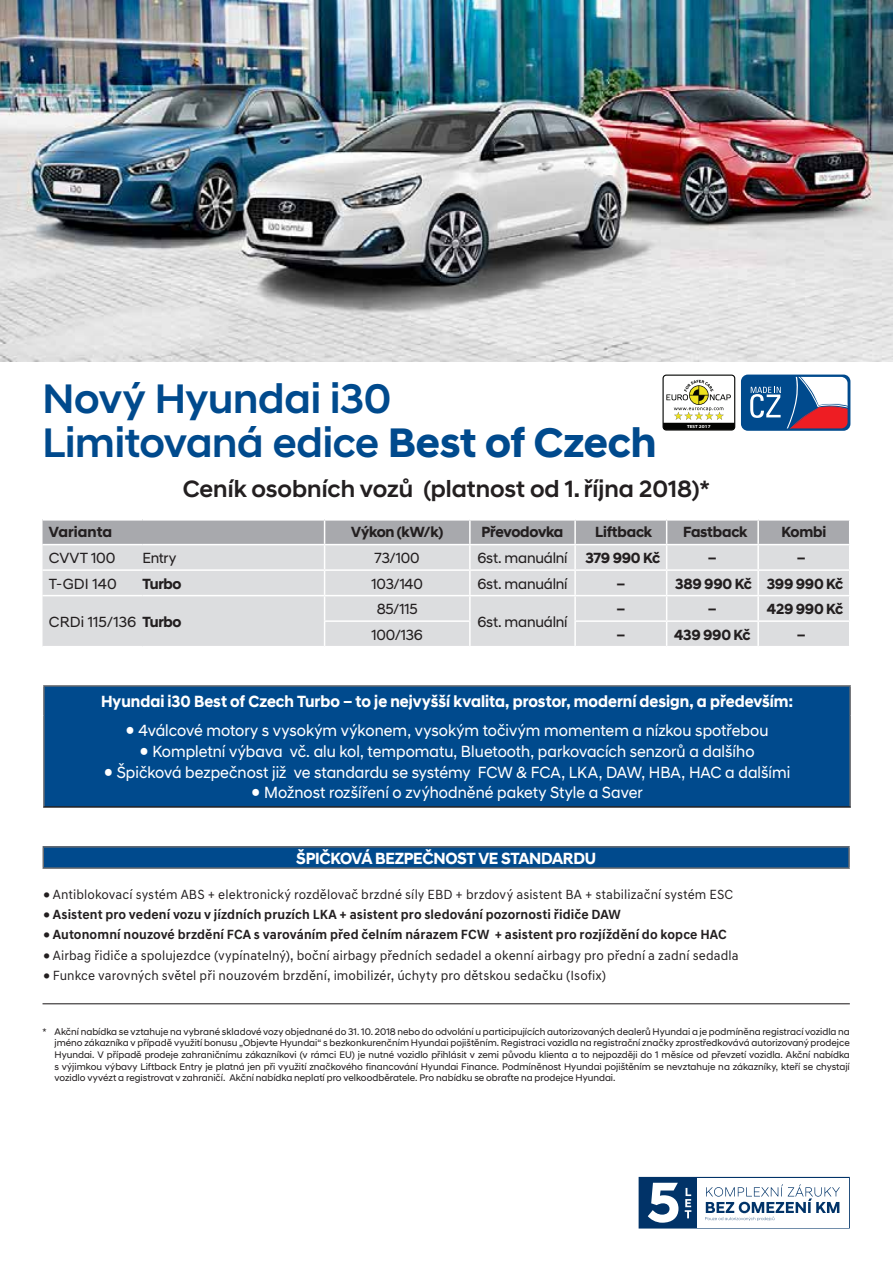
<style>
.page{position:relative;width:893px;height:1263px;background:#fff}
.page>*{position:absolute;margin:0;border:0;box-sizing:border-box;transform-origin:0 0}
.t1{font:500 42px/43.5px "Hyundai Sans Head";letter-spacing:-.005em;color:#004a8d}
.t2{font:500 24px "Hyundai Sans Head";color:#231f20}
.t3{font:16.5px "Hyundai Sans Head";letter-spacing:.005em;color:#fff;scale:.94 1}
.t4{font:700 16.5px "Hyundai Sans Head";color:#fff;scale:.94 1}
.t5{font:700 16.5px "Hyundai Sans Head";color:#fff}
.t6{font:15px "Hyundai Sans Head";letter-spacing:-.01em;color:#231f20}
.t7{font:700 15px "Hyundai Sans Head";letter-spacing:-.015em;color:#231f20}
.t8{font:13.5px "Hyundai Sans Text";letter-spacing:.01em;color:#231f20}
.t9{font:700 13.5px "Hyundai Sans Text";letter-spacing:.01em;color:#231f20}
.t10{font:9.75px/11.7px "Hyundai Sans Head";color:#231f20;text-align:justify}
.t11{font:700 4.2px "MINI Type";color:#fff;scale:1.12 1}
.s1{font-weight:700}
.s2{font-family:"Hyundai Sans Head";font-weight:700;font-size:12px}
.s3{font-family:"Hyundai Sans Head";font-size:12px}
</style>
<div class="page">
<svg style="left:43px;top:519px;width:807px;height:127px;background:#d4d5d7"></svg>
<hr style="left:469px;top:622px;width:2px;height:24px;background:#fff">
<svg style="left:741px;top:375px;width:109px;height:56px"></svg>
<svg style="left:750px;top:377px;width:97px;height:51px"></svg>
<img style="left:0;top:0;width:893px;height:362px">
<div style="left:43px;top:847px;width:806px;height:21px;background:#004a8d"></div>
<hr style="left:43px;top:846px;width:807px;height:2px;background:#6c6d70">
<svg style="left:43px;top:848px;width:1px;height:19px"></svg>
<svg style="left:848px;top:848px;width:2px;height:19px"></svg>
<hr style="left:43px;top:867px;width:807px;height:2px;background:#6c6d70">
<svg style="left:662px;top:375px;width:73px;height:56px"></svg>
<svg style="left:639px;top:1177px;width:211px;height:51px"></svg>
<div style="left:45px;top:687px;width:804px;height:119px;background:#004a8d"></div>
<hr style="left:43px;top:806px;width:808px;height:2px;background:#231f20">
<hr style="left:43px;top:685px;width:808px;height:2px;background:#6c6d70">
<hr style="left:43px;top:687px;width:2px;height:28px;background:#6c6d70">
<hr style="left:849px;top:687px;width:2px;height:28px;background:#6c6d70">
<hr style="left:43px;top:715px;width:2px;height:91px;background:#6c6d70">
<hr style="left:849px;top:715px;width:2px;height:91px;background:#6c6d70">
<hr style="left:43px;top:1003px;width:807px;height:1px;background:#231f20">
<h1 class="t1" style="left:43px;top:377px;width:615px">Nový Hyundai i30<br>Limitovaná edice <span class="s1">Best of Czech</span></h1>
<p class="t11" style="left:687px;top:424px;width:22px">TEST 2017</p>
<h2 class="t2" style="left:183px;top:474px;width:529px">Ceník osobních vozů (platnost od 1. října 2018)*</h2>
<h3 class="t7" style="left:49px;top:523px;width:65px">Varianta</h3>
<h3 class="t7" style="left:351px;top:523px;width:93px">Výkon (kW/k)</h3>
<h3 class="t7" style="left:482px;top:523px;width:83px">Převodovka</h3>
<h3 class="t7" style="left:595px;top:523px;width:58px">Liftback</h3>
<h3 class="t7" style="left:683px;top:523px;width:66px">Fastback</h3>
<h3 class="t7" style="left:782px;top:523px;width:46px">Kombi</h3>
<h3 class="t6" style="left:49px;top:549px;width:68px">CVVT 100</h3>
<h3 class="t6" style="left:142px;top:549px;width:35px">Entry</h3>
<h3 class="t6" style="left:375px;top:549px;width:47px">73/100</h3>
<h3 class="t6" style="left:477px;top:549px;width:184px">6st. manuální <span class="s1">379 990 Kč</span></h3>
<h3 class="t7" style="left:708px;top:549px;width:10px">–</h3>
<h3 class="t7" style="left:797px;top:549px;width:10px">–</h3>
<h3 class="t6" style="left:49px;top:574px;width:69px">T-GDI 140</h3>
<h3 class="t7" style="left:142px;top:574px;width:41px">Turbo</h3>
<h3 class="t6" style="left:371px;top:574px;width:53px">103/140</h3>
<h3 class="t6" style="left:477px;top:574px;width:92px">6st. manuální</h3>
<h3 class="t7" style="left:616px;top:574px;width:10px">–</h3>
<h3 class="t7" style="left:675px;top:574px;width:170px">389 990 Kč 399 990 Kč</h3>
<h3 class="t6" style="left:49px;top:613px;width:134px">CRDi 115/136 <span class="s1">Turbo</span></h3>
<h3 class="t7" style="left:616px;top:600px;width:10px">–</h3>
<h3 class="t7" style="left:708px;top:600px;width:10px">–</h3>
<h3 class="t7" style="left:767px;top:600px;width:78px">429 990 Kč</h3>
<h3 class="t6" style="left:377px;top:600px;width:43px">85/115</h3>
<h3 class="t6" style="left:477px;top:613px;width:92px">6st. manuální</h3>
<h3 class="t6" style="left:371px;top:625px;width:53px">100/136</h3>
<h3 class="t7" style="left:616px;top:625px;width:10px">–</h3>
<h3 class="t7" style="left:674px;top:625px;width:78px">439 990 Kč</h3>
<h3 class="t7" style="left:797px;top:625px;width:10px">–</h3>
<h3 class="t4" style="left:101px;top:691px;width:737px">Hyundai i30 Best of Czech Turbo – to je nejvyšší kvalita, prostor, moderní design, a především:</h3>
<h3 class="t3" style="left:126px;top:721px;width:685px">● 4válcové motory s vysokým výkonem, vysokým točivým momentem a nízkou spotřebou</h3>
<h3 class="t3" style="left:139px;top:741px;width:656px">● Kompletní výbava vč. alu kol, tempomatu, Bluetooth, parkovacích senzorů a dalšího</h3>
<h3 class="t3" style="left:104px;top:762px;width:732px">● Špičková bezpečnost již ve standardu se systémy FCW &amp; FCA, LKA, DAW, HBA, HAC a dalšími</h3>
<h3 class="t3" style="left:251px;top:783px;width:418px">● Možnost rozšíření o zvýhodněné pakety Style a Saver</h3>
<h3 class="t5" style="left:296px;top:848px;width:301px">ŠPIČKOVÁ BEZPEČNOST VE STANDARDU</h3>
<h3 class="t8" style="left:43px;top:886px;width:692px"><span class="s2">●</span> Antiblokovací systém ABS + elektronický rozdělovač brzdné síly EBD + brzdový asistent BA + stabilizační systém ESC</h3>
<h3 class="t9" style="left:43px;top:906px;width:579px"><span class="s3">●</span> Asistent pro vedení vozu v jízdních pruzích LKA + asistent pro sledování pozornosti řidiče DAW</h3>
<h3 class="t9" style="left:43px;top:926px;width:685px"><span class="s3">●</span> Autonomní nouzové brzdění FCA s varováním před čelním nárazem FCW + asistent pro rozjíždění do kopce HAC</h3>
<h3 class="t8" style="left:43px;top:947px;width:697px"><span class="s2">●</span> Airbag řidiče a spolujezdce (vypínatelný), boční airbagy předních sedadel a okenní airbagy pro přední a zadní sedadla</h3>
<h3 class="t8" style="left:43px;top:967px;width:564px"><span class="s2">●</span> Funkce varovných světel při nouzovém brzdění, imobilizér, úchyty pro dětskou sedačku (Isofix)</h3>
<p class="t10" style="left:55px;top:1025px;width:797px;text-indent:-12px">* Akční nabídka se vztahuje na vybrané skladové vozy objednané do 31. 10. 2018 nebo do odvolání u participujících autorizovaných dealerů Hyundai a je podmíněna registrací vozidla na jméno zákazníka v případě využití bonusu „Objevte Hyundai“ s bezkonkurenčním Hyundai pojištěním. Registraci vozidla na registrační značky zprostředkovává autorizovaný prodejce Hyundai. V případě prodeje zahraničnímu zákazníkovi (v rámci EU) je nutné vozidlo přihlásit v zemi původu klienta a to nejpozději do 1 měsíce od převzetí vozidla. Akční nabídka s výjimkou výbavy Liftback Entry je platná jen při využití značkového financování Hyundai Finance. Podmíněnost Hyundai pojištěním se nevztahuje na zákazníky, kteří se chystají vozidlo vyvézt a registrovat v zahraničí. Akční nabídka neplatí pro velkoodběratele. Pro nabídku se obraťte na prodejce Hyundai.</p>
</div>
